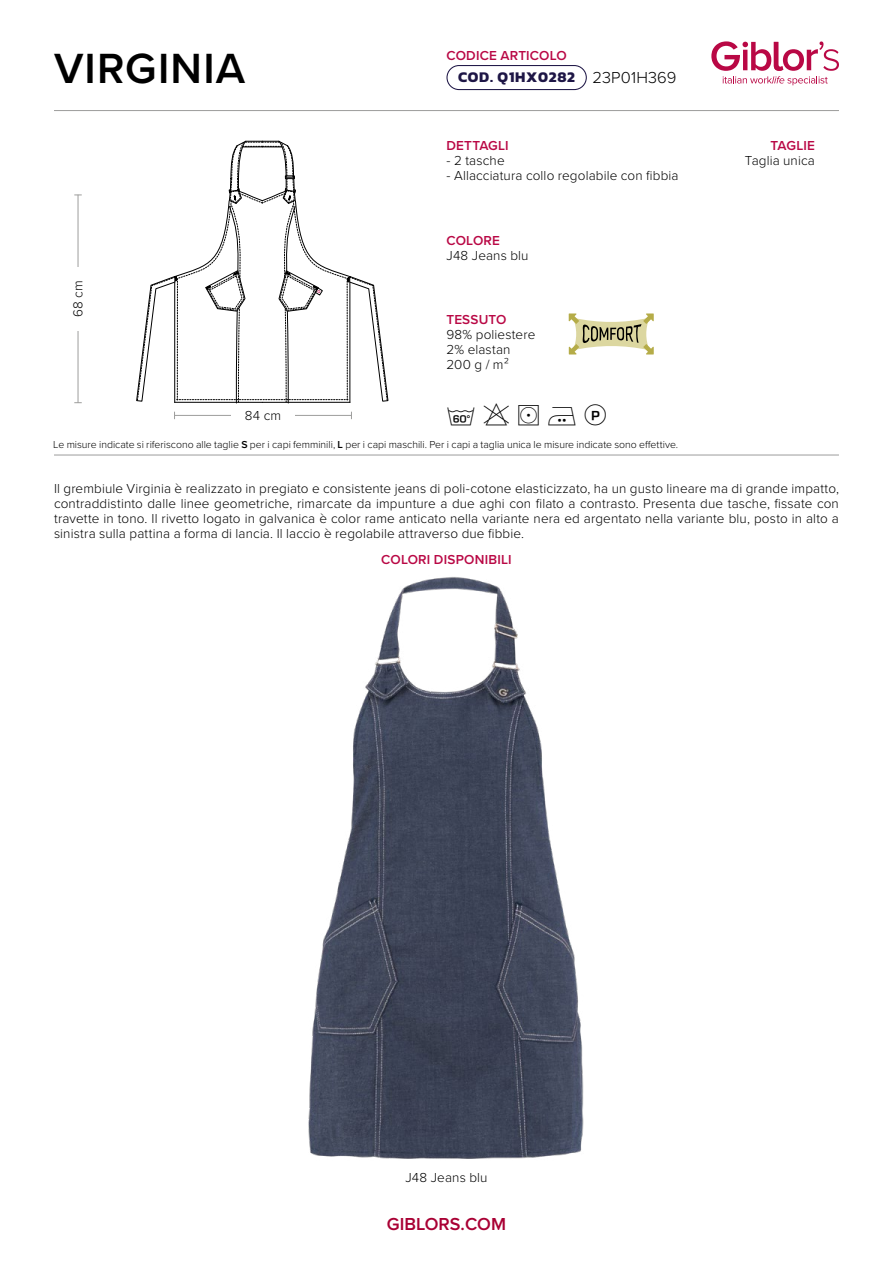
<style>
.page{position:relative;width:893px;height:1263px;background:#fff}
.page>*{position:absolute;margin:0;border:0;box-sizing:border-box;transform-origin:0 0}
.t1{font:600 43.8px "Proxima Nova";letter-spacing:.03em;color:#000}
.t2{font:600 18px "Proxima Nova";color:#a90034}
.t3{font:700 15px "Kanit";letter-spacing:.05em;color:#1e1646}
.t4{font:300 13.5px/15px "Proxima Nova";letter-spacing:.01em;color:#000}
.t5{font:600 13.5px "Proxima Nova";letter-spacing:.015em;color:#b90845}
.t6{font:300 10.5px "Proxima Nova";color:#000}
.s1{font-family:"Proxima Nova";font-weight:300;font-size:16.5px;color:#000}
.s2{font-weight:600}
</style>
<div class="page">
<svg style="left:711px;top:41px;width:128px;height:44px"></svg>
<hr style="left:54px;top:110px;width:785px;height:1px;background:#9d9d9c">
<hr style="left:54px;top:455px;width:785px;height:1px;background:#9d9d9c">
<svg style="left:569px;top:313px;width:85px;height:41px"></svg>
<img style="left:308px;top:577px;width:276px;height:582px">
<div style="left:446px;top:65px;width:141px;height:25px;border:1px solid #1e1646;border-radius:12px"></div>
<hr style="left:78px;top:195px;width:1px;height:208px;background:#9d9d9c">
<div style="left:72px;top:267px;width:10px;height:64px;background:#fff"></div>
<svg style="left:136px;top:140px;width:253px;height:264px"></svg>
<hr style="left:174px;top:415px;width:178px;height:1px;background:#9d9d9c">
<div style="left:231px;top:409px;width:64px;height:11px;background:#fff"></div>
<h1 class="t1" style="left:54px;top:36px;width:193px">VIRGINIA</h1>
<p class="t4" style="left:70px;top:317px;width:38px;rotate:-90deg">68 cm</p>
<p class="t4" style="left:245px;top:407px;width:38px">84 cm</p>
<p class="t5" style="left:446px;top:46px;width:122px">CODICE ARTICOLO</p>
<p class="t3" style="left:458px;top:66px;width:220px">COD. Q1HX0282 <span class="s1">23P01H369</span></p>
<p class="t5" style="left:446px;top:136px;width:64px">DETTAGLI</p>
<p class="t4" style="left:446px;top:152px;width:60px">- 2 tasche</p>
<p class="t4" style="left:446px;top:167px;width:234px">- Allacciatura collo regolabile con fibbia</p>
<p class="t5" style="left:446px;top:230px;width:55px">COLORE</p>
<p class="t4" style="left:446px;top:247px;width:84px">J48 Jeans blu</p>
<p class="t5" style="left:446px;top:310px;width:61px">TESSUTO</p>
<p class="t4" style="left:446px;top:326px;width:90px">98% poliestere<br>2% elastan<br>200 g / m²</p>
<p class="t6" style="left:53px;top:436px;width:626px">Le misure indicate si riferiscono alle taglie <span class="s2">S</span> per i capi femminili, <span class="s2">L</span> per i capi maschili. Per i capi a taglia unica le misure indicate sono effettive.</p>
<p class="t5" style="left:770px;top:136px;width:46px">TAGLIE</p>
<p class="t4" style="left:745px;top:152px;width:71px">Taglia unica</p>
<p class="t4" style="left:54px;top:480px;width:786px;text-align:justify">Il grembiule Virginia è realizzato in pregiato e consistente jeans di poli-cotone elasticizzato, ha un gusto lineare ma di grande impatto, contraddistinto dalle linee geometriche, rimarcate da impunture a due aghi con filato a contrasto. Presenta due tasche, fissate con travette in tono. Il rivetto logato in galvanica è color rame anticato nella variante nera ed argentato nella variante blu, posto in alto a sinistra sulla pattina a forma di lancia. Il laccio è regolabile attraverso due fibbie.</p>
<p class="t5" style="left:381px;top:550px;width:132px">COLORI DISPONIBILI</p>
<p class="t4" style="left:405px;top:1169px;width:84px">J48 Jeans blu</p>
<h2 class="t2" style="left:387px;top:1210px;width:121px">GIBLORS.COM</h2>
</div>
